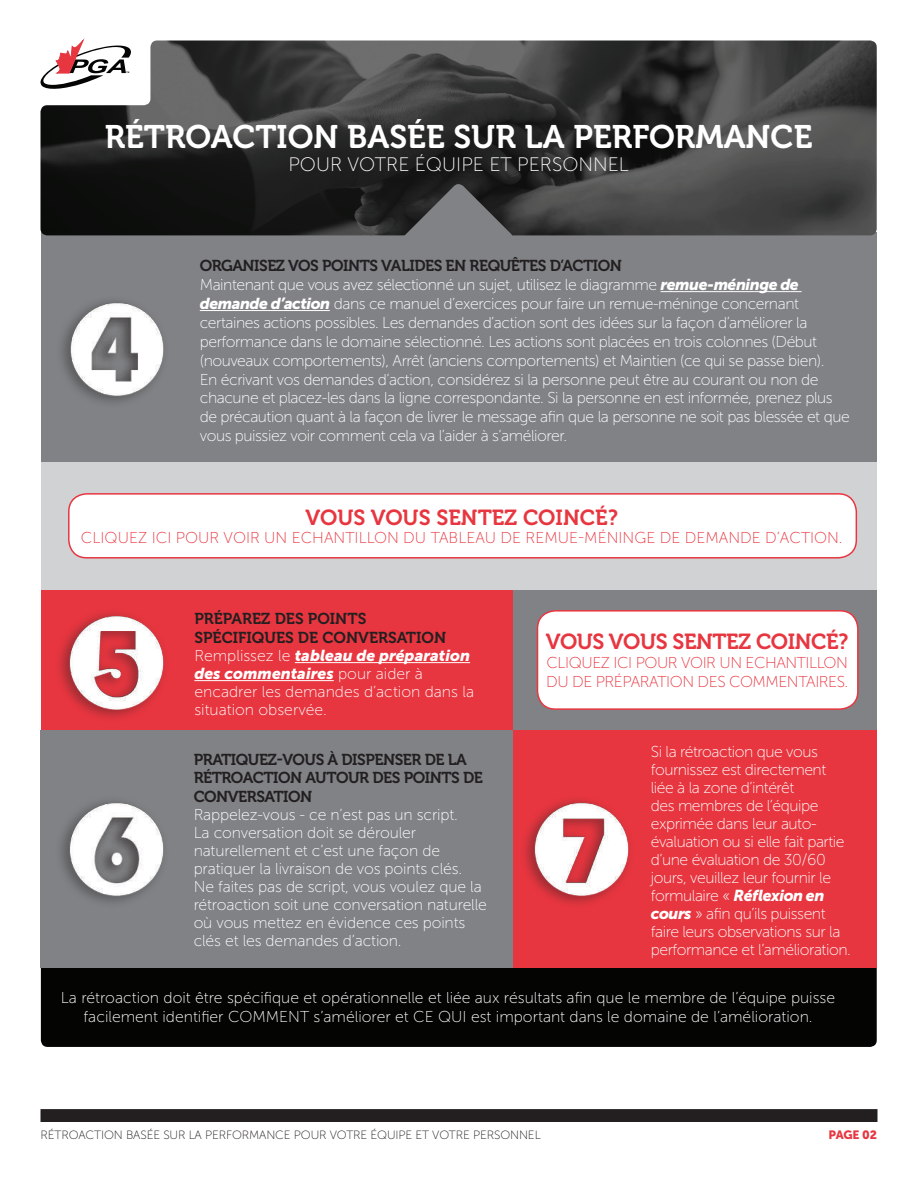
<style>
.page{position:relative;width:918px;height:1188px;background:#fff}
.page>*{position:absolute;margin:0;border:0;box-sizing:border-box;transform-origin:0 0}
.t1{font:32.55px "Museo 700";color:#fff}
.t2{font:21.75px "Museo 700";letter-spacing:-.015em;color:#e83640}
.t3{font:19.5px "Museo Sans 100";color:#fff}
.t4{font:15.75px/18px "Museo Sans 100";letter-spacing:-.03em;color:#fff}
.t5{font:15.75px/18px "Museo Sans 100";letter-spacing:-.01em;color:#fff}
.t6{font:15.75px/18.9px "Museo Sans 100";color:#fff;text-align:center}
.t7{font:15.75px/18.9px "Museo 700";letter-spacing:-.03em;color:#231f20}
.t8{font:15.75px "Museo Sans 100";letter-spacing:-.005em;color:#e83640}
.t9{font:15.75px/18.9px "Museo Sans 100";letter-spacing:-.03em;color:#e83640}
.t10{font:italic 15.75px/18px "Museo Sans 900";color:#fff}
.t11{font:15.75px/18.9px "Museo 700";color:#231f20}
.t12{font:12px "Museo Sans 100";letter-spacing:-.01em;color:#231f20}
.t13{font:12px "Museo Sans 900";letter-spacing:-.01em;color:#e83640}
.s1{font-family:"Museo Sans 900";font-style:italic}
.s2{font-family:"Museo Sans 100";font-style:normal}
</style>
<div class="page">
<div style="left:41px;top:579px;width:480px;height:164px;background:#e83640"></div>
<img style="left:59px;top:612px;width:106px;height:107px">
<div style="left:41px;top:232px;width:836px;height:230px;background:#808285"></div>
<img style="left:62px;top:301px;width:102px;height:102px">
<div style="left:41px;top:968px;width:836px;height:79px;background:#040503"></div>
<div style="left:513px;top:579px;width:364px;height:160px;background:#808285"></div>
<div style="left:41px;top:730px;width:472px;height:238px;background:#808285"></div>
<img style="left:61px;top:801px;width:102px;height:102px">
<div style="left:513px;top:730px;width:364px;height:238px;background:#e83640"></div>
<img style="left:524px;top:799px;width:106px;height:106px">
<img style="left:40px;top:40px;width:837px;height:195px">
<div style="left:40px;top:1109px;width:838px;height:13px;background:#231f20"></div>
<hr style="left:295px;top:662px;width:175px;height:1px;background:#fff">
<hr style="left:194px;top:680px;width:140px;height:1px;background:#fff">
<div style="left:538px;top:611px;width:320px;height:98px;background:#fff;border-radius:18px"></div>
<div style="left:537px;top:610px;width:322px;height:100px;border:2px solid #e83640;border-radius:18px"></div>
<svg style="left:402px;top:181px;width:114px;height:55px;background:#4d4e4f"></svg>
<hr style="left:661px;top:291px;width:141px;height:1px;background:#fff">
<hr style="left:200px;top:310px;width:130px;height:1px;background:#fff">
<div style="left:41px;top:462px;width:836px;height:127px;background:#d1d2d4"></div>
<div style="left:69px;top:494px;width:787px;height:64px;background:#fff;border-radius:18px"></div>
<div style="left:68px;top:493px;width:789px;height:66px;border:2px solid #e83640;border-radius:18px"></div>
<h1 class="t1" style="left:105px;top:119px;width:709px">RÉTROACTION BASÉE SUR LA PERFORMANCE</h1>
<p class="t3" style="left:288px;top:154px;width:342px">POUR VOTRE ÉQUIPE ET PERSONNEL</p>
<p class="t7" style="left:200px;top:256px;width:424px">ORGANISEZ VOS POINTS VALIDES EN REQUÊTES D’ACTION</p>
<p class="t4" style="left:200px;top:275px;width:651px;line-height:18.9px">Maintenant que vous avez sélectionné un sujet, utilisez le diagramme <span class="s1">remue-méninge de demande d’action</span> dans ce manuel d’exercices pour faire un remue-méninge concernant certaines actions possibles. Les demandes d’action sont des idées sur la façon d’améliorer la performance dans le domaine sélectionné. Les actions sont placées en trois colonnes (Début (nouveaux comportements), Arrêt (anciens comportements) et Maintien (ce qui se passe bien).<br>En écrivant vos demandes d’action, considérez si la personne peut être au courant ou non de chacune et placez-les dans la ligne correspondante. Si la personne en est informée, prenez plus de précaution quant à la façon de livrer le message afin que la personne ne soit pas blessée et que vous puissiez voir comment cela va l’aider à s’améliorer.</p>
<h2 class="t2" style="left:305px;top:505px;width:314px">VOUS VOUS SENTEZ COINCÉ?</h2>
<p class="t8" style="left:81px;top:530px;width:763px">CLIQUEZ ICI POUR VOIR UN ECHANTILLON DU TABLEAU DE REMUE-MÉNINGE DE DEMANDE D’ACTION.</p>
<p class="t11" style="left:194px;top:609px;width:253px">PRÉPAREZ DES POINTS<br>SPÉCIFIQUES DE CONVERSATION</p>
<p class="t10" style="left:194px;top:646px;width:277px"><span class="s2">Remplissez le</span> tableau de préparation des commentaires <span class="s2">pour aider à</span></p>
<p class="t6" style="left:194px;top:683px;width:281px;line-height:18px;text-align:left">encadrer les demandes d’action dans la situation observée.</p>
<p class="t7" style="left:194px;top:750px;width:291px">PRATIQUEZ-VOUS À DISPENSER DE LA<br>RÉTROACTION AUTOUR DES POINTS DE<br>CONVERSATION</p>
<p class="t5" style="left:194px;top:806px;width:295px">Rappelez-vous - ce n’est pas un script.<br>La conversation doit se dérouler naturellement et c’est une façon de pratiquer la livraison de vos points clés.<br>Ne faites pas de script, vous voulez que la rétroaction soit une conversation naturelle où vous mettez en évidence ces points clés et les demandes d’action.</p>
<h2 class="t2" style="left:546px;top:630px;width:304px">VOUS VOUS SENTEZ COINCÉ?</h2>
<p class="t9" style="left:546px;top:653px;width:304px">CLIQUEZ ICI POUR VOIR UN ECHANTILLON<br>DU DE PRÉPARATION DES COMMENTAIRES.</p>
<p class="t4" style="left:651px;top:742px;width:202px">Si la rétroaction que vous fournissez est directement liée à la zone d’intérêt<br>des membres de l’équipe exprimée dans leur auto&shy;évaluation ou si elle fait partie d’une évaluation de 30/60 jours, veuillez leur fournir le formulaire « <span class="s1">Réflexion en cours</span> » afin qu’ils puissent faire leurs observations sur la performance et l’amélioration.</p>
<p class="t6" style="left:61px;top:988px;width:776px">La rétroaction doit être spécifique et opérationnelle et liée aux résultats afin que le membre de l’équipe puisse facilement identifier COMMENT s’améliorer et CE QUI est important dans le domaine de l’amélioration.</p>
<p class="t12" style="left:40px;top:1129px;width:502px">RÉTROACTION BASÉE SUR LA PERFORMANCE POUR VOTRE ÉQUIPE ET VOTRE PERSONNEL</p>
<p class="t13" style="left:828px;top:1128px;width:50px">PAGE 02</p>
</div>
